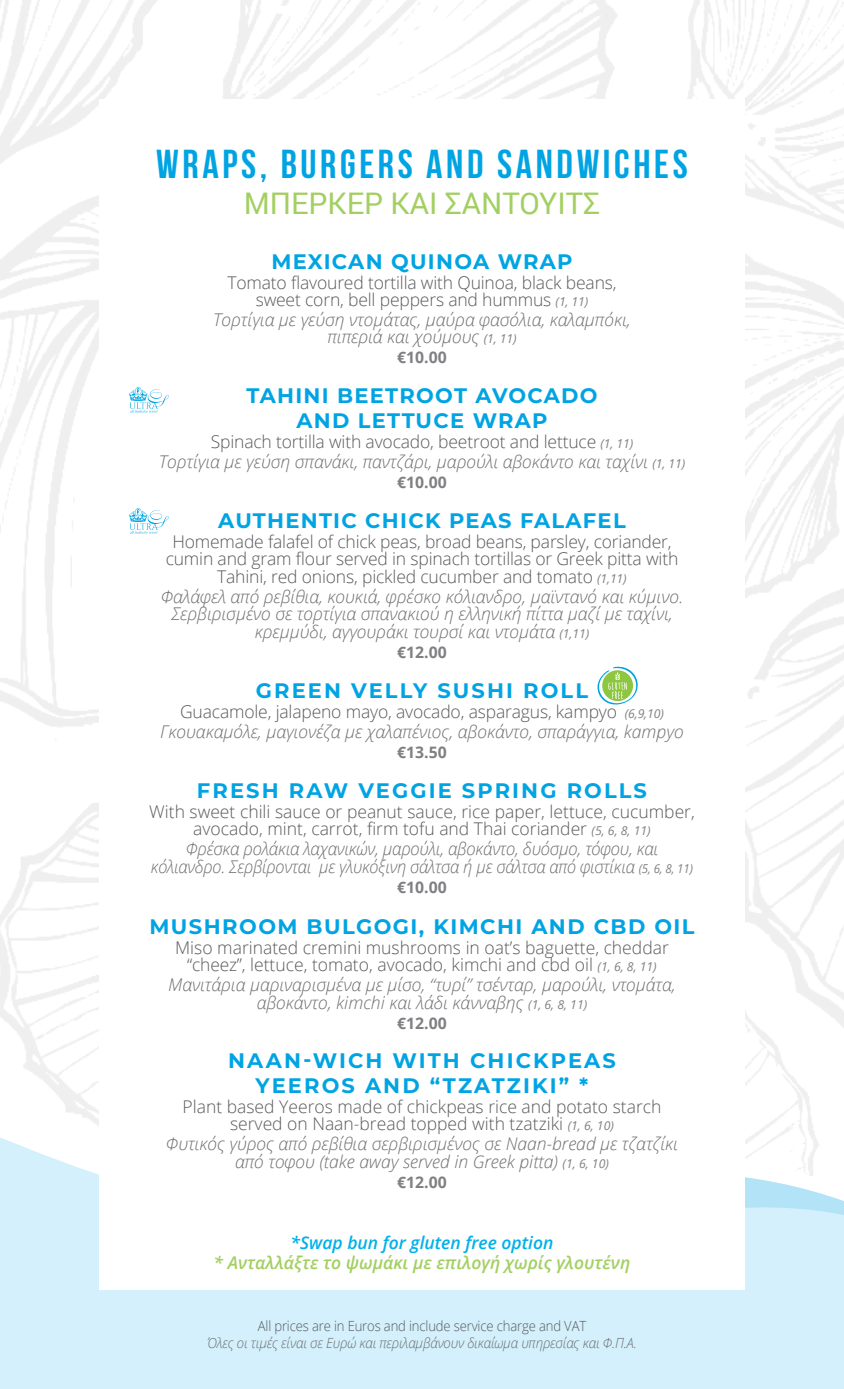
<style>
.page{position:relative;width:844px;height:1389px;background:#fff}
.page>*{position:absolute;margin:0;border:0;box-sizing:border-box;transform-origin:0 0}
.t1{font:700 40.25px "Bebas Neue";letter-spacing:.09em;color:#00a4e3}
.t2{font:29.75px "Roboto";color:#a3cf62}
.t3{font:700 21px/24.5px "Montserrat";letter-spacing:.07em;color:#00a4e3;text-align:center}
.t4{font:700 21px/24.5px "Montserrat";letter-spacing:.1em;color:#00a4e3;text-align:center}
.t5{font:italic 300 17.5px/17.5px "Open Sans";color:#6d6e71;text-align:center}
.t6{font:300 17.5px/17.5px "Open Sans";color:#58595b;text-align:center}
.t7{font:italic 300 17.5px/17.5px "Open Sans";color:#6d6e71;text-align:center;scale:.96 1}
.t8{font:italic 600 17.5px "Open Sans";color:#a3cf62}
.t9{font:italic 600 17.5px "Open Sans";color:#00b1e8}
.t10{font:700 15.75px "Open Sans";color:#807f83}
.t11{font:italic 300 14px "Open Sans";letter-spacing:-.01em;color:#6d6e71;scale:.95 1}
.t12{font:300 14px "Open Sans";letter-spacing:-.01em;color:#58595b;scale:.93 1}
.s1{font-weight:400;font-style:italic;font-size:12.25px;color:#808285}
.s2{font-weight:400;font-size:12.25px;color:#808285}
.s3{font-style:normal;color:#58595b}
</style>
<div class="page">
<div style="left:0;top:0;width:843px;height:1389px;background:linear-gradient(to right,#fcfcfc,#fbfbfc)"></div>
<div style="left:0;top:1131px;width:843px;height:258px;background:#d3f0fc"></div>
<svg style="left:744px;top:1139px;width:99px;height:103px"></svg>
<div style="left:99px;top:99px;width:645px;height:1191px;background:#fff"></div>
<svg style="left:597px;top:666px;width:41px;height:39px"></svg>
<svg style="left:129px;top:387px;width:40px;height:26px"></svg>
<svg style="left:129px;top:508px;width:40px;height:26px"></svg>
<h1 class="t1" style="left:156px;top:142px;width:533px">WRAPS, BURGERS AND SANDWICHES</h1>
<h2 class="t2" style="left:244px;top:182px;width:358px">ΜΠΕΡΚΕΡ ΚΑΙ ΣΑΝΤΟΥΙΤΣ</h2>
<p class="t3" style="left:271px;top:248px;width:302px">MEXICAN QUINOA WRAP</p>
<p class="t6" style="left:227px;top:273px;width:390px">Tomato flavoured tortilla with Quinoa, black beans, sweet corn, bell peppers and hummus <span class="s1">(1, 11)</span></p>
<p class="t5" style="left:213px;top:310px;width:419px">Τορτίγια με γεύση ντομάτας, μαύρα φασόλια, καλαμπόκι, πιπεριά και χούμους <span class="s2">(1, 11)</span></p>
<p class="t10" style="left:397px;top:347px;width:51px">€10.00</p>
<p class="t3" style="left:246px;top:383px;width:352px">TAHINI BEETROOT AVOCADO<br>AND LETTUCE WRAP</p>
<p class="t5" style="left:159px;top:431px;width:527px;line-height:19.9px"><span class="s3">Spinach tortilla with avocado, beetroot and lettuce</span> <span class="s2">(1, 11)<br></span>Τορτίγια με γεύση σπανάκι, παντζάρι, μαρούλι αβοκάντο και ταχίνι <span class="s2">(1, 11)</span></p>
<p class="t10" style="left:397px;top:471px;width:51px">€10.00</p>
<p class="t3" style="left:218px;top:507px;width:409px">AUTHENTIC CHICK PEAS FALAFEL</p>
<p class="t6" style="left:166px;top:532px;width:514px">Homemade falafel of chick peas, broad beans, parsley, coriander, cumin and gram flour served in spinach tortillas or Greek pitta with<br>Tahini, red onions, pickled cucumber and tomato <span class="s1">(1,11)</span></p>
<p class="t5" style="left:161px;top:587px;width:523px">Φαλάφελ από ρεβίθια, κουκιά, φρέσκο κόλιανδρο, μαϊντανό και κύμινο.<br>Σερβιρισμένο σε τορτίγια σπανακιού η ελληνική πίττα μαζί με ταχίνι, κρεμμύδι, αγγουράκι τουρσί και ντομάτα <span class="s2">(1,11)</span></p>
<p class="t10" style="left:397px;top:641px;width:51px">€12.00</p>
<p class="t3" style="left:256px;top:677px;width:18px">GREEN</p>
<p class="t3" style="left:351px;top:677px;width:33px">VELL</p>
<p class="t3" style="left:413px;top:677px;width:40px">Y SUSHI</p>
<p class="t3" style="left:523px;top:677px;width:17px">ROLL</p>
<p class="t5" style="left:160px;top:701px;width:525px;line-height:19.9px"><span class="s3">Guacamole, jalapeno mayo, avocado, asparagus, kampyo</span> <span class="s2">(6,9,10)<br></span>Γκουακαμόλε, μαγιονέζα με χαλαπένιος, αβοκάντο, σπαράγγια, kampyo</p>
<p class="t10" style="left:397px;top:741px;width:51px">€13.50</p>
<p class="t4" style="left:197px;top:777px;width:451px">FRESH RAW VEGGIE SPRING ROLLS</p>
<p class="t6" style="left:149px;top:802px;width:547px">With sweet chili sauce or peanut sauce, rice paper, lettuce, cucumber, avocado, mint, carrot, firm tofu and Thai coriander <span class="s1">(5, 6, 8, 11)</span></p>
<p class="t7" style="left:151px;top:839px;width:566px">Φρέσκα ρολάκια λαχανικών, μαρούλι, αβοκάντο, δυόσμο, τόφου, και κόλιανδρο. Σερβίρονται με γλυκόξινη σάλτσα ή με σάλτσα από φιστίκια <span class="s2">(5, 6, 8, 11)</span></p>
<p class="t10" style="left:397px;top:876px;width:51px">€10.00</p>
<p class="t3" style="left:149px;top:913px;width:462px">MUSHROOM BULGOGI, KIMCHI AND CBD</p>
<p class="t3" style="left:654px;top:913px;width:42px">OIL</p>
<p class="t6" style="left:175px;top:938px;width:495px">Miso marinated cremini mushrooms in oat’s baguette, cheddar “cheez”, lettuce, tomato, avocado, kimchi and cbd oil <span class="s1">(1, 6, 8, 11)</span></p>
<p class="t5" style="left:168px;top:975px;width:509px">Μανιτάρια μαριναρισμένα με μίσο, “τυρί” τσένταρ, μαρούλι, ντομάτα, αβοκάντο, kimchi και λάδι κάνναβης <span class="s2">(1, 6, 8, 11)</span></p>
<p class="t10" style="left:397px;top:1012px;width:51px">€12.00</p>
<p class="t4" style="left:228px;top:1048px;width:389px">NAAN-WICH WITH CHICKPEAS<br>YEEROS AND “TZATZIKI” *</p>
<p class="t6" style="left:182px;top:1097px;width:480px">Plant based Yeeros made of chickpeas rice and potato starch served on Naan-bread topped with tzatziki <span class="s1">(1, 6, 10)</span></p>
<p class="t5" style="left:166px;top:1135px;width:513px">Φυτικός γύρος από ρεβίθια σερβιρισμένος σε Naan-bread με τζατζίκι από τοφου (take away served in Greek pitta) <span class="s2">(1, 6, 10)</span></p>
<p class="t10" style="left:397px;top:1171px;width:51px">€12.00</p>
<p class="t9" style="left:290px;top:1231px;width:264px">*Swap bun for gluten free option</p>
<p class="t8" style="left:213px;top:1250px;width:418px">* Ανταλλάξτε το ψωμάκι με επιλογή χωρίς γλουτένη</p>
<p class="t12" style="left:258px;top:1317px;width:354px">All prices are in Euros and include service charge and VAT</p>
<p class="t11" style="left:207px;top:1333px;width:454px">Όλες οι τιμές είναι σε Ευρώ και περιλαμβάνουν δικαίωμα υπηρεσίας και Φ.Π.Α.</p>
</div>
